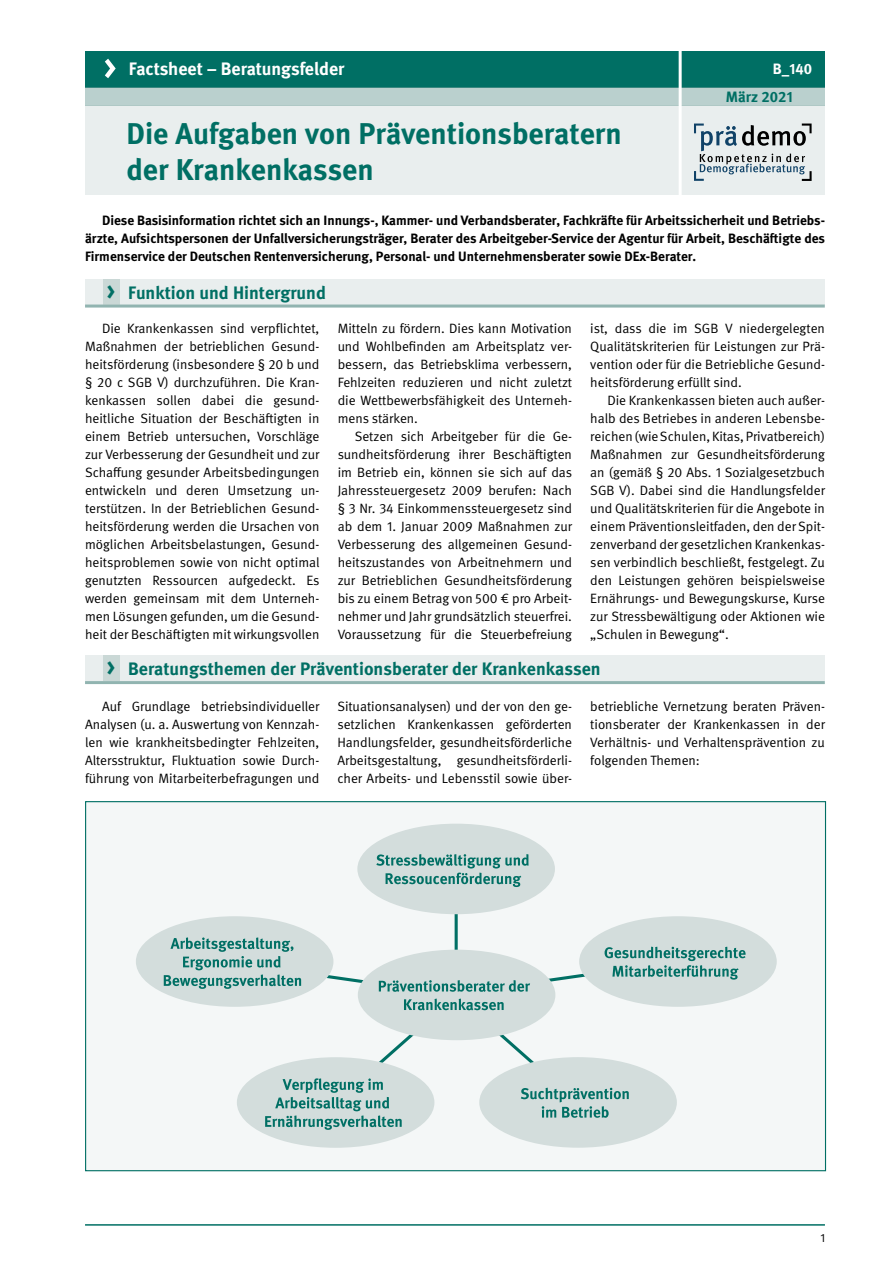
<style>
.page{position:relative;width:893px;height:1263px;background:#fff}
.page>*{position:absolute;margin:0;border:0;box-sizing:border-box;transform-origin:0 0}
.H1_Thema{font:700 30px/36px "DGUV Meta";color:#006f64}
.L_H2_ohne_Grundlinie{font:700 18px "DGUV Meta";color:#006f64}
.H3_Factsheet_neu{font:700 18px "DGUV Meta";color:#fff}
.H3_Datum{font:700 15px "DGUV Meta";color:#006f64}
.H3_Nummerierung_neu{font:700 15px "DGUV Meta";color:#fff}
.P_Fließtext_Einzug_L{font:13.5px/18px "DGUV Meta";color:#000;text-align:justify}
.P_Fließtext_Einzug_L-2{font:700 13.5px/18px "DGUV Meta";color:#000;text-align:justify}
.t1{font:12px "DGUV Meta";color:#000}
.s1{font-size:28.5px}
</style>
<div class="page">
<hr style="left:85px;top:1224px;width:740px;height:2px;background:#006f64">
<div style="left:85px;top:51px;width:740px;height:36px;background:#006f64"></div>
<div style="left:85px;top:105px;width:740px;height:90px;background:#e9eeee"></div>
<div style="left:85px;top:87px;width:740px;height:18px;background:#bad0ce"></div>
<hr style="left:679px;top:44px;width:3px;height:153px;background:#fff">
<svg style="left:105px;top:59px;width:11px;height:19px"></svg>
<div style="left:85px;top:279px;width:740px;height:26px;background:#e9eeee"></div>
<hr style="left:85px;top:305px;width:740px;height:3px;background:#76a29d">
<div style="left:103px;top:279px;width:16px;height:26px;background:#cad8d6"></div>
<div style="left:85px;top:655px;width:740px;height:26px;background:#e9eeee"></div>
<hr style="left:85px;top:681px;width:740px;height:3px;background:#76a29d">
<div style="left:103px;top:655px;width:16px;height:26px;background:#cad8d6"></div>
<div style="left:86px;top:802px;width:739px;height:369px;background:#f4f7f7"></div>
<svg style="left:237px;top:882px;width:439px;height:223px"></svg>
<div style="left:136px;top:916px;width:197px;height:91px;background:#d3dddc;border-radius:50%"></div>
<div style="left:237px;top:1057px;width:197px;height:91px;background:#d3dddc;border-radius:50%"></div>
<div style="left:579px;top:916px;width:198px;height:91px;background:#d3dddc;border-radius:50%"></div>
<div style="left:479px;top:1057px;width:198px;height:91px;background:#d3dddc;border-radius:50%"></div>
<div style="left:357px;top:824px;width:198px;height:90px;background:#d3dddc;border-radius:50%"></div>
<div style="left:358px;top:950px;width:197px;height:90px;background:#d3dddc;border-radius:50%"></div>
<svg style="left:376px;top:854px;width:153px;height:33px"></svg>
<svg style="left:164px;top:937px;width:137px;height:52px"></svg>
<svg style="left:404px;top:998px;width:100px;height:12px"></svg>
<svg style="left:379px;top:980px;width:151px;height:12px"></svg>
<svg style="left:605px;top:947px;width:141px;height:33px"></svg>
<svg style="left:265px;top:1078px;width:137px;height:52px"></svg>
<svg style="left:521px;top:1087px;width:108px;height:31px"></svg>
<svg style="left:694px;top:124px;width:118px;height:57px"></svg>
<h3 class="H3_Factsheet_neu" style="left:129px;top:58px;width:217px">Factsheet – Beratungsfelder</h3>
<h3 class="H3_Nummerierung_neu" style="left:773px;top:60px;width:41px">B_140</h3>
<h1 class="H1_Thema" style="left:126px;top:116px;width:497px">Die Aufgaben von Präventionsberatern der Krankenkassen</h1>
<h3 class="H3_Datum" style="left:726px;top:88px;width:68px">März 2021</h3>
<p class="P_Fließtext_Einzug_L-2" style="left:85px;top:212px;width:741px;text-indent:17px">Diese Basisinformation richtet sich an Innungs-, Kammer- und Verbandsberater, Fachkräfte für Arbeitssicherheit und Betriebs&shy;ärzte, Aufsichtspersonen der Unfallversicherungsträger, Berater des Arbeitgeber-Service der Agentur für Arbeit, Beschäftigte des Firmenservice der Deutschen Rentenversicherung, Personal- und Unternehmensberater sowie DEx-Berater.</p>
<h2 class="L_H2_ohne_Grundlinie" style="left:107px;top:282px;width:221px"><span class="s1">›</span> Funktion und Hintergrund</h2>
<p class="P_Fließtext_Einzug_L" style="left:85px;top:320px;width:236px;text-indent:17px">Die Krankenkassen sind verpflichtet, Maßnahmen der betrieblichen Gesund&shy;heitsförderung (insbesondere § 20 b und § 20 c SGB V) durchzuführen. Die Kran&shy;kenkassen sollen dabei die gesund&shy;heitliche Situation der Beschäftigten in einem Betrieb untersuchen, Vorschläge zur Verbesserung der Gesundheit und zur Schaffung gesunder Arbeitsbedingungen entwickeln und deren Umsetzung un&shy;terstützen. In der Betrieblichen Gesund&shy;heitsförderung werden die Ursachen von möglichen Arbeitsbelastungen, Gesund&shy;heitsproblemen sowie von nicht optimal genutzten Ressourcen aufgedeckt. Es werden gemeinsam mit dem Unterneh&shy;men Lösungen gefunden, um die Gesund&shy;heit der Beschäftigten mit wirkungsvollen</p>
<p class="P_Fließtext_Einzug_L" style="left:338px;top:320px;width:236px">Mitteln zu fördern. Dies kann Motivation und Wohlbefinden am Arbeitsplatz ver&shy;bessern, das Betriebsklima verbessern, Fehlzeiten reduzieren und nicht zuletzt die Wettbewerbsfähigkeit des Unterneh&shy;mens stärken.</p>
<p class="P_Fließtext_Einzug_L" style="left:590px;top:320px;width:236px">ist, dass die im SGB V niedergelegten Qualitätskriterien für Leistungen zur Prä&shy;vention oder für die Betriebliche Gesund&shy;heitsförderung erfüllt sind.</p>
<p class="P_Fließtext_Einzug_L" style="left:590px;top:392px;width:236px;text-indent:17px">Die Krankenkassen bieten auch außer&shy;halb des Betriebes in anderen Lebensbe&shy;reichen (wie Schulen, Kitas, Privatbereich)<br>Maßnahmen zur Gesundheitsförderung an (gemäß § 20 Abs. 1 Sozialgesetzbuch SGB V). Dabei sind die Handlungsfelder und Qualitätskriterien für die Angebote in einem Präventionsleitfaden, den der Spit&shy;zenverband der gesetzlichen Krankenkas&shy;sen verbindlich beschließt, festgelegt. Zu den Leistungen gehören beispielsweise Ernährungs- und Bewegungskurse, Kurse zur Stressbewältigung oder Aktionen wie „Schulen in Bewegung“.</p>
<h2 class="L_H2_ohne_Grundlinie" style="left:107px;top:658px;width:495px"><span class="s1">›</span> Beratungsthemen der Präventionsberater der Krankenkassen</h2>
<p class="P_Fließtext_Einzug_L" style="left:85px;top:698px;width:236px;text-indent:17px">Auf Grundlage betriebsindividueller Analysen (u. a. Auswertung von Kennzah&shy;len wie krankheitsbedingter Fehlzeiten, Altersstruktur, Fluktuation sowie Durch&shy;führung von Mitarbeiterbefragungen und</p>
<p class="P_Fließtext_Einzug_L" style="left:337px;top:698px;width:236px">Situationsanalysen) und der von den ge&shy;setzlichen Krankenkassen geförderten Handlungsfelder, gesundheitsförderliche Arbeitsgestaltung, gesundheitsförderli&shy;cher Arbeits- und Lebensstil sowie über-</p>
<p class="P_Fließtext_Einzug_L" style="left:590px;top:698px;width:236px">betriebliche Vernetzung beraten Präven&shy;tionsberater der Krankenkassen in der Verhältnis- und Verhaltensprävention zu folgenden Themen:</p>
<p class="P_Fließtext_Einzug_L" style="left:338px;top:428px;width:236px;text-indent:17px">Setzen sich Arbeitgeber für die Ge&shy;sundheitsförderung ihrer Beschäftigten im Betrieb ein, können sie sich auf das Jahressteuergesetz 2009 berufen: Nach § 3 Nr. 34 Einkommenssteuergesetz sind ab dem 1. Januar 2009 Maßnahmen zur Verbesserung des allgemeinen Gesund&shy;heitszustandes von Arbeitnehmern und zur Betrieblichen Gesundheitsförderung bis zu einem Betrag von 500 € pro Arbeit&shy;nehmer und Jahr grundsätzlich steuerfrei.<br>Voraussetzung für die Steuerbefreiung</p>
<p class="t1" style="left:820px;top:1231px;width:6px">1</p>
</div>
